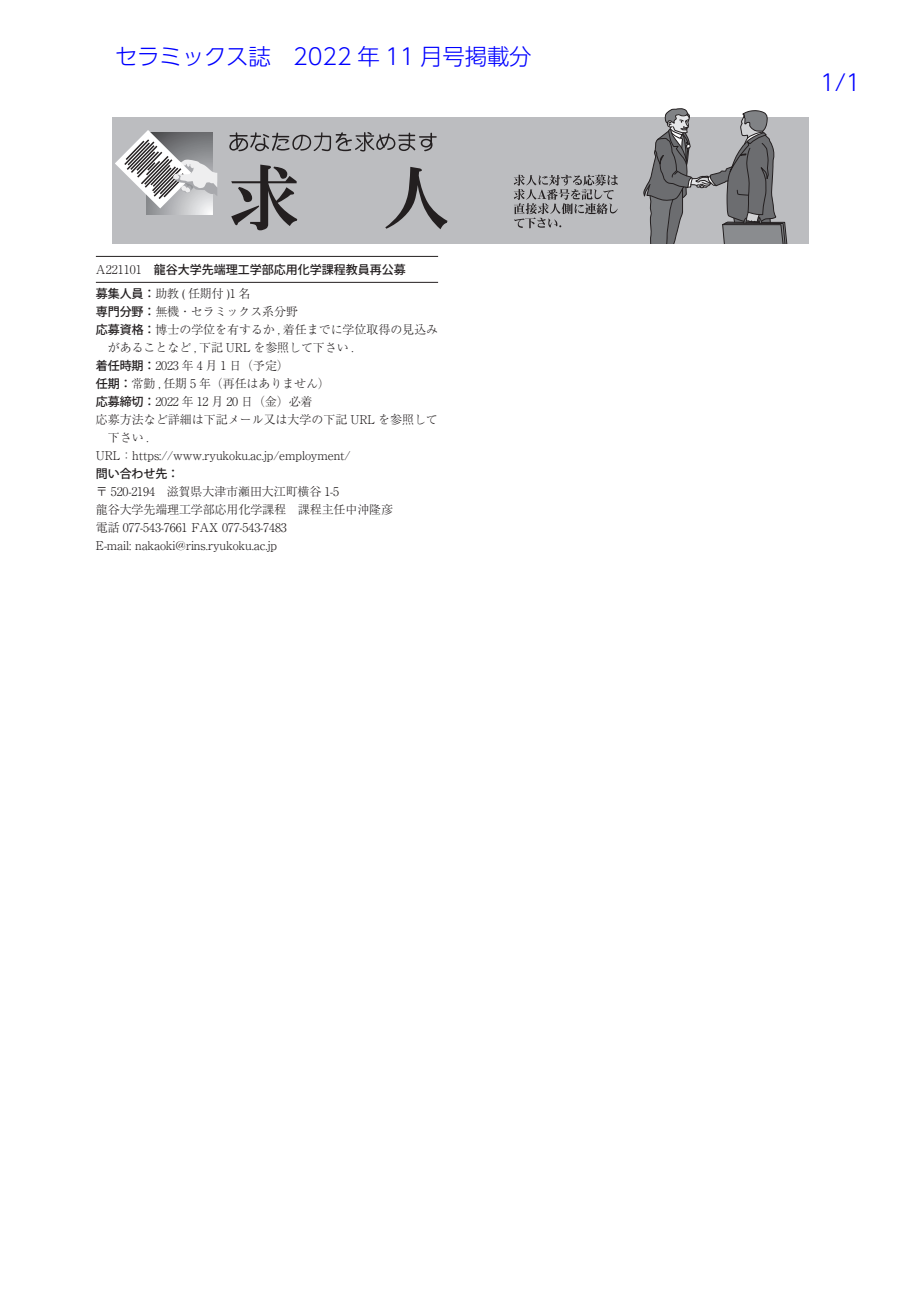
<style>
.page{position:relative;width:919px;height:1289px;background:#fff}
.page>*{position:absolute;margin:0;border:0;box-sizing:border-box;transform-origin:0 0}
.t1{font:300 22.5px "UD Shin Go Pr 6 N";letter-spacing:-.01em;color:#00f}
.t2{font:300 12px/18px "Ryumin Pr 6 N";letter-spacing:-.01em;color:#231f20}
.t3{font:500 12px "Koz Go Pr 6 N";color:#231f20}
.s1{font-family:"Ryumin Pr 6 N";font-weight:300}
.s2{font-family:"Koz Go Pr 6 N";font-weight:500}
</style>
<div class="page">
<div style="left:112px;top:117px;width:696px;height:127px;background:#bcbdc0"></div>
<svg style="left:229px;top:132px;width:207px;height:19px"></svg>
<svg style="left:385px;top:167px;width:62px;height:62px"></svg>
<svg style="left:231px;top:165px;width:66px;height:65px"></svg>
<svg style="left:514px;top:175px;width:103px;height:53px"></svg>
<svg style="left:643px;top:108px;width:144px;height:136px"></svg>
<div style="left:146px;top:133px;width:66px;height:81px;background:linear-gradient(to right,#86888c,#f9f9fa)"></div>
<svg style="left:115px;top:130px;width:102px;height:78px"></svg>
<hr style="left:96px;top:256px;width:342px;height:1px;background:#231f20">
<hr style="left:96px;top:282px;width:342px;height:1px;background:#231f20">
<h1 class="t1" style="left:115px;top:38px;width:418px">セラミックス誌　2022 年 11 月号掲載分</h1>
<p class="t3" style="left:96px;top:263px;width:311px"><span class="s1">A221101　</span>龍谷大学先端理工学部応用化学課程教員再公募</p>
<p class="t2" style="left:96px;top:284px;width:156px"><span class="s2">募集人員：</span>助教 ( 任期付 )1 名</p>
<p class="t2" style="left:96px;top:302px;width:204px"><span class="s2">専門分野：</span>無機・セラミックス系分野</p>
<p class="t2" style="left:96px;top:320px;width:344px"><span class="s2">応募資格：</span>博士の学位を有するか , 着任までに学位取得の見込み</p>
<p class="t2" style="left:108px;top:338px;width:247px">があることなど , 下記 URL を参照して下さい .</p>
<p class="t2" style="left:96px;top:356px;width:194px"><span class="s2">着任時期：</span>2023 年 4 月 1 日（予定）</p>
<p class="t2" style="left:96px;top:374px;width:235px"><span class="s2">任期：</span>常勤 , 任期 5 年（再任はありません）</p>
<p class="t2" style="left:96px;top:392px;width:218px"><span class="s2">応募締切：</span>2022 年 12 月 20 日（金）必着</p>
<p class="t2" style="left:96px;top:410px;width:343px">応募方法など詳細は下記メール又は大学の下記 URL を参照して</p>
<p class="t2" style="left:108px;top:428px;width:42px">下さい .</p>
<p class="t2" style="left:96px;top:446px;width:256px">URL：https://www.ryukoku.ac.jp/employment/</p>
<p class="t3" style="left:96px;top:467px;width:85px">問い合わせ先：</p>
<p class="t2" style="left:96px;top:482px;width:299px">〒 520-2194　滋賀県大津市瀬田大江町横谷 1-5<br>龍谷大学先端理工学部応用化学課程　課程主任中沖隆彦電話 077-543-7661 FAX 077-543-7483<br>E-mail: nakaoki@rins.ryukoku.ac.jp</p>
<h1 class="t1" style="left:820px;top:64px;width:42px">1/1</h1>
</div>
